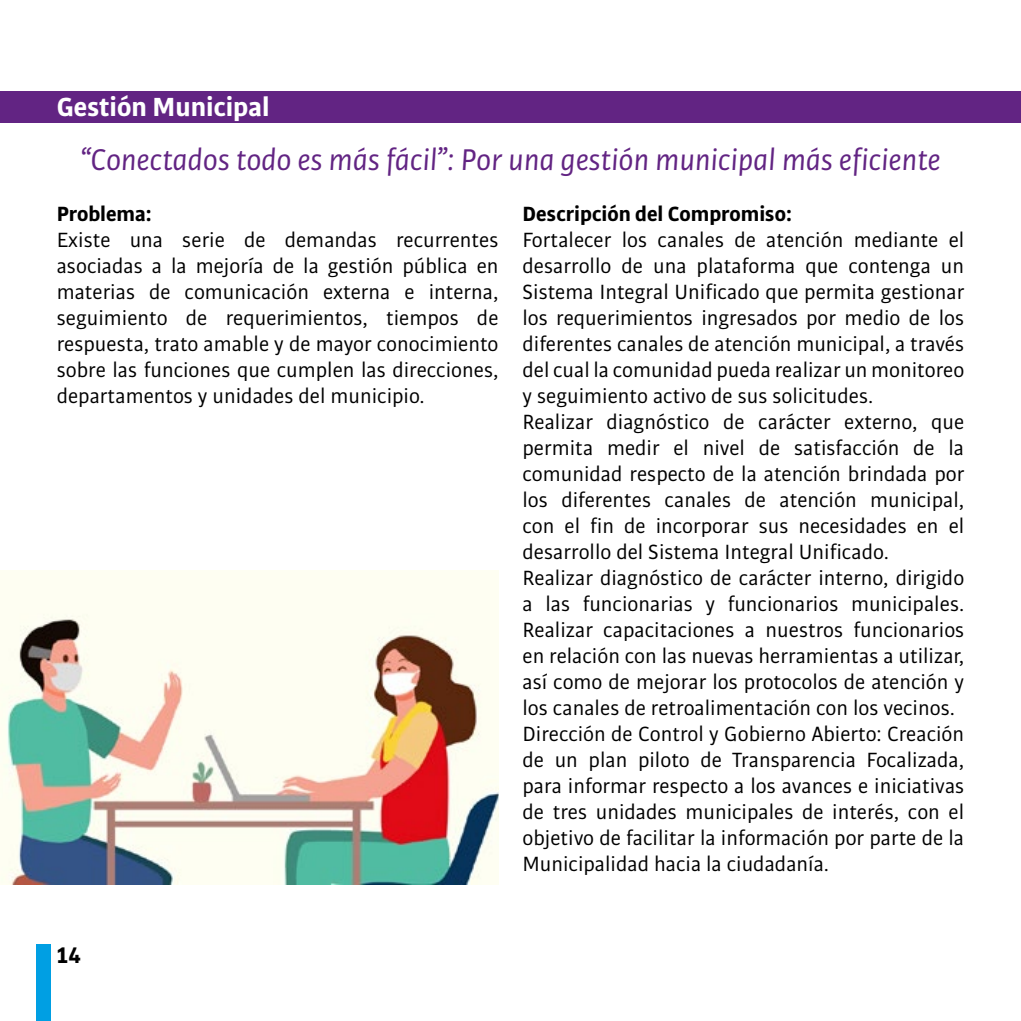
<style>
.page{position:relative;width:1021px;height:1021px;background:#fff}
.page>*{position:absolute;margin:0;border:0;box-sizing:border-box;transform-origin:0 0}
.t1{font:italic 32px "Bulo";color:#622483}
.t2{font:700 28px "Bulo";color:#fff}
.t3{font:700 24px "Bulo";color:#000}
.t4{font:22px/26px "Bulo";color:#000;text-align:justify}
.t5{font:700 22px "Bulo";color:#000}
</style>
<div class="page">
<div style="left:37px;top:944px;width:14px;height:76px;background:#009fe3"></div>
<div style="left:0;top:92px;width:1020px;height:31px;background:#622483"></div>
<img style="left:0;top:570px;width:498px;height:314px">
<p class="t2" style="left:57px;top:88px;width:214px">Gestión Municipal</p>
<h1 class="t1" style="left:80px;top:140px;width:861px">“Conectados todo es más fácil”: Por una gestión municipal más eficiente</h1>
<p class="t5" style="left:57px;top:199px;width:97px">Problema:</p>
<p class="t4" style="left:57px;top:226px;width:443px">Existe una serie de demandas recurrentes asociadas a la mejoría de la gestión pública en materias de comunicación externa e interna, seguimiento de requerimientos, tiempos de respuesta, trato amable y de mayor conocimiento sobre las funciones que cumplen las direcciones, departamentos y unidades del municipio.</p>
<p class="t5" style="left:522px;top:199px;width:271px">Descripción del Compromiso:</p>
<p class="t4" style="left:522px;top:226px;width:443px;text-align:left">Fortalecer los canales de atención mediante el desarrollo de una plataforma que contenga un Sistema Integral Unificado que permita gestionar los requerimientos ingresados por medio de los diferentes canales de atención municipal, a través del cual la comunidad pueda realizar un monitoreo y seguimiento activo de sus solicitudes.<br>Realizar diagnóstico de carácter externo, que permita medir el nivel de satisfacción de la comunidad respecto de la atención brindada por los diferentes canales de atención municipal, con el fin de incorporar sus necesidades en el desarrollo del Sistema Integral Unificado.<br>Realizar diagnóstico de carácter interno, dirigido a las funcionarias y funcionarios municipales.<br>Realizar capacitaciones a nuestros funcionarios en relación con las nuevas herramientas a utilizar, así como de mejorar los protocolos de atención y los canales de retroalimentación con los vecinos.<br>Dirección de Control y Gobierno Abierto: Creación de un plan piloto de Transparencia Focalizada, para informar respecto a los avances e iniciativas de tres unidades municipales de interés, con el objetivo de facilitar la información por parte de la Municipalidad hacia la ciudadanía.</p>
<p class="t3" style="left:57px;top:939px;width:26px">14</p>
</div>
